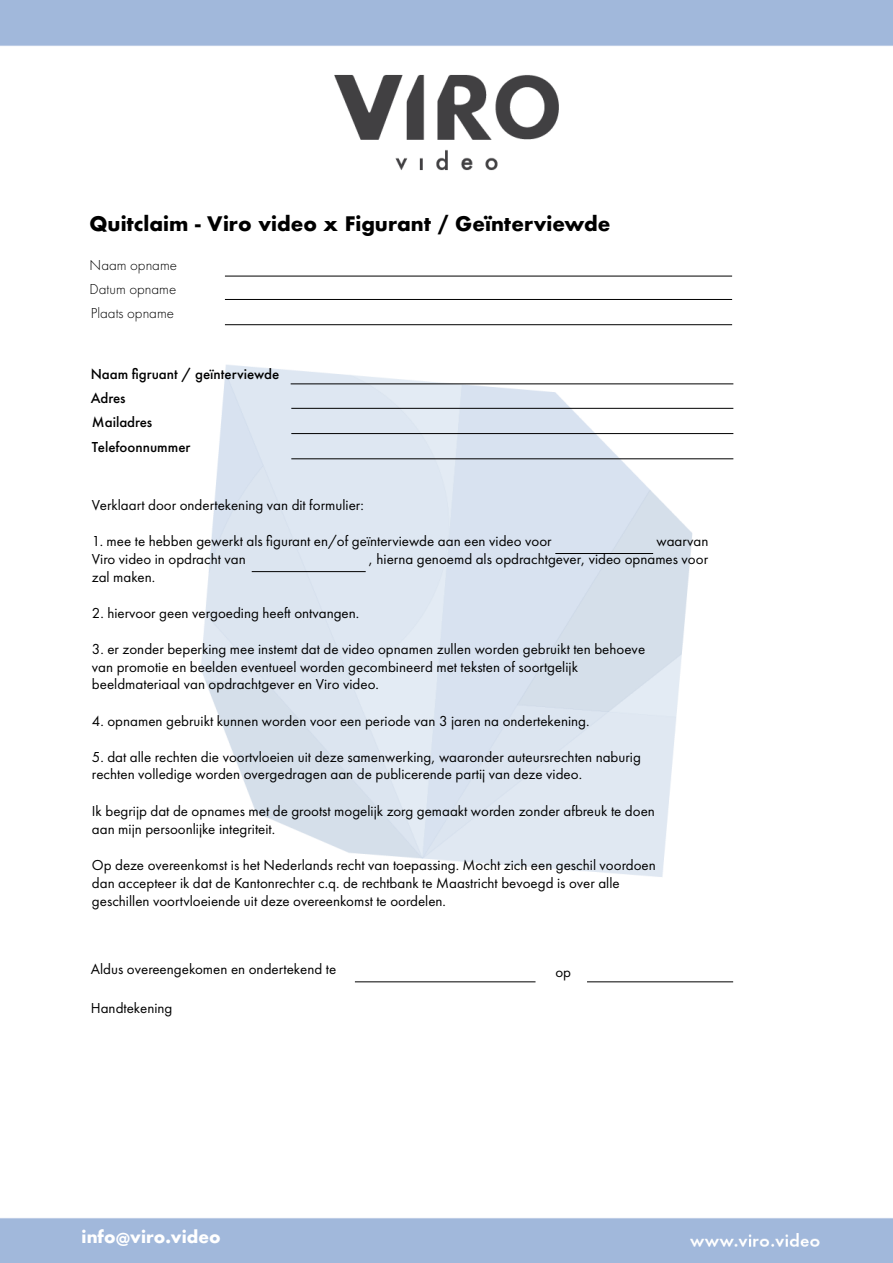
<style>
.page{position:relative;width:893px;height:1263px;background:#fff}
.page>*{position:absolute;margin:0;border:0;box-sizing:border-box;transform-origin:0 0}
.t1{font:700 19.5px "Futura";color:#000}
.t2{font:700 16.5px "Futura";color:#fff}
.t3{font:15px/17.9px "Futura PT";color:#000}
.t4{font:500 15px/25.2px "Futura PT";color:#000}
.t5{font:300 15px "Futura PT";color:#000}
</style>
<div class="page">
<img style="left:0;top:0;width:893px;height:1263px">
<hr style="left:225px;top:299px;width:507px;height:1px;background:#000">
<hr style="left:291px;top:408px;width:442px;height:1px;background:#000">
<hr style="left:225px;top:324px;width:507px;height:1px;background:#000">
<hr style="left:291px;top:433px;width:442px;height:1px;background:#000">
<hr style="left:291px;top:458px;width:442px;height:1px;background:#000">
<hr style="left:355px;top:981px;width:180px;height:1px;background:#000">
<hr style="left:587px;top:981px;width:146px;height:1px;background:#000">
<hr style="left:225px;top:276px;width:507px;height:1px;background:#000">
<hr style="left:291px;top:383px;width:442px;height:1px;background:#000">
<hr style="left:252px;top:571px;width:114px;height:1px;background:#000">
<hr style="left:555px;top:553px;width:98px;height:1px;background:#000">
<div style="left:67px;top:1223px;width:243px;height:32px;background:#a1b8db"></div>
<h1 class="t1" style="left:90px;top:209px;width:522px">Quitclaim - Viro video x Figurant / Geïnterviewde</h1>
<p class="t5" style="left:90px;top:256px;width:89px">Naam opname</p>
<p class="t5" style="left:90px;top:280px;width:88px">Datum opname</p>
<p class="t5" style="left:91px;top:304px;width:85px">Plaats opname</p>
<p class="t4" style="left:91px;top:361px;width:190px">Naam figruant / geïnterviewde</p>
<p class="t4" style="left:91px;top:385px;width:36px">Adres</p>
<p class="t4" style="left:92px;top:409px;width:100px">Mailadres<br>Telefoonnummer</p>
<p class="t3" style="left:92px;top:496px;width:273px">Verklaart door ondertekening van dit formulier:</p>
<p class="t3" style="left:92px;top:532px;width:461px">1. mee te hebben gewerkt als figurant en/of geïnterviewde aan een video voor</p>
<p class="t3" style="left:656px;top:532px;width:54px">waarvan</p>
<p class="t3" style="left:92px;top:550px;width:155px">Viro video in opdracht van</p>
<p class="t3" style="left:369px;top:550px;width:341px">, hierna genoemd als opdrachtgever, video opnames voor</p>
<p class="t3" style="left:92px;top:568px;width:65px">zal maken.</p>
<p class="t3" style="left:92px;top:603px;width:269px">2. hiervoor geen vergoeding heeft ontvangen.</p>
<p class="t3" style="left:92px;top:639px;width:555px">3. er zonder beperking mee instemt dat de video opnamen zullen worden gebruikt ten behoeve van promotie en beelden eventueel worden gecombineerd met teksten of soortgelijk beeldmateriaal van opdrachtgever en Viro video.</p>
<p class="t3" style="left:92px;top:711px;width:499px">4. opnamen gebruikt kunnen worden voor een periode van 3 jaren na ondertekening.</p>
<p class="t3" style="left:92px;top:747px;width:550px">5. dat alle rechten die voortvloeien uit deze samenwerking, waaronder auteursrechten naburig rechten volledige worden overgedragen aan de publicerende partij van deze video.</p>
<p class="t3" style="left:92px;top:802px;width:564px">Ik begrijp dat de opnames met de grootst mogelijk zorg gemaakt worden zonder afbreuk te doen aan mijn persoonlijke integriteit.</p>
<p class="t3" style="left:92px;top:856px;width:565px">Op deze overeenkomst is het Nederlands recht van toepassing. Mocht zich een geschil voordoen dan accepteer ik dat de Kantonrechter c.q. de rechtbank te Maastricht bevoegd is over alle geschillen voortvloeiende uit deze overeenkomst te oordelen.</p>
<p class="t3" style="left:91px;top:960px;width:247px">Aldus overeengekomen en ondertekend te</p>
<p class="t3" style="left:555px;top:963px;width:17px">op</p>
<p class="t3" style="left:91px;top:999px;width:83px">Handtekening</p>
<p class="t2" style="left:82px;top:1224px;width:140px">info@viro.video</p>
</div>
